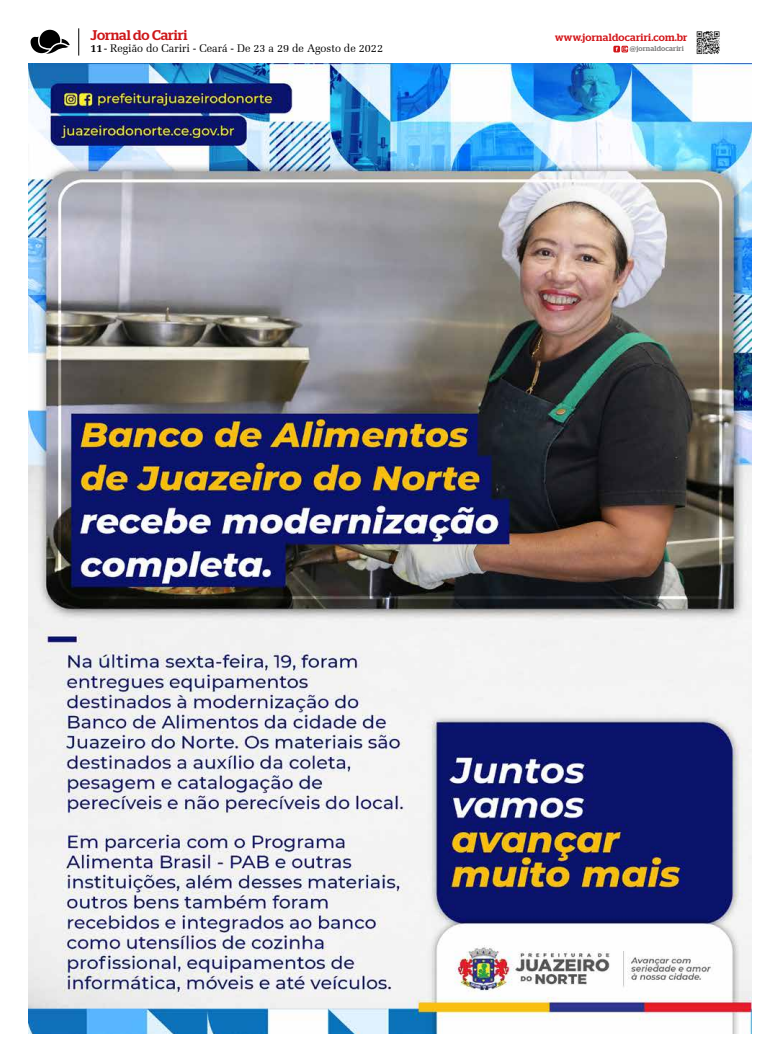
<style>
.page{position:relative;width:780px;height:1063px;background:#fff}
.page>*{position:absolute;margin:0;border:0;box-sizing:border-box;transform-origin:0 0}
.t1{font:500 14px "Stag";color:#cd1719}
.t2{font:11px "Zapf Elliptical 711 BT";color:#000}
.t3{font:500 10.4px "Stag";letter-spacing:.025em;color:#d21418}
.t4{font:500 7.2px "Stag";letter-spacing:.025em;color:#7c7b7b}
.s1{font-weight:700}
</style>
<div class="page">
<svg style="left:31px;top:30px;width:39px;height:24px"></svg>
<svg style="left:79px;top:28px;width:1px;height:28px"></svg>
<img style="left:696px;top:31px;width:24px;height:23px">
<div style="left:613px;top:46px;width:7px;height:6px;background:#d21418"></div>
<svg style="left:621px;top:46px;width:7px;height:6px"></svg>
<svg style="left:615px;top:47px;width:12px;height:4px"></svg>
<img style="left:28px;top:63px;width:723px;height:970px">
<p class="t1" style="left:91px;top:27px;width:98px">Jornal do Cariri</p>
<p class="t2" style="left:91px;top:42px;width:294px"><span class="s1">11</span>- Região do Cariri - Ceará - De 23 a 29 de Agosto de 2022</p>
<p class="t3" style="left:555px;top:31px;width:134px">www.jornaldocariri.com.br</p>
<p class="t4" style="left:630px;top:45px;width:55px">@jornaldocariri</p>
</div>
